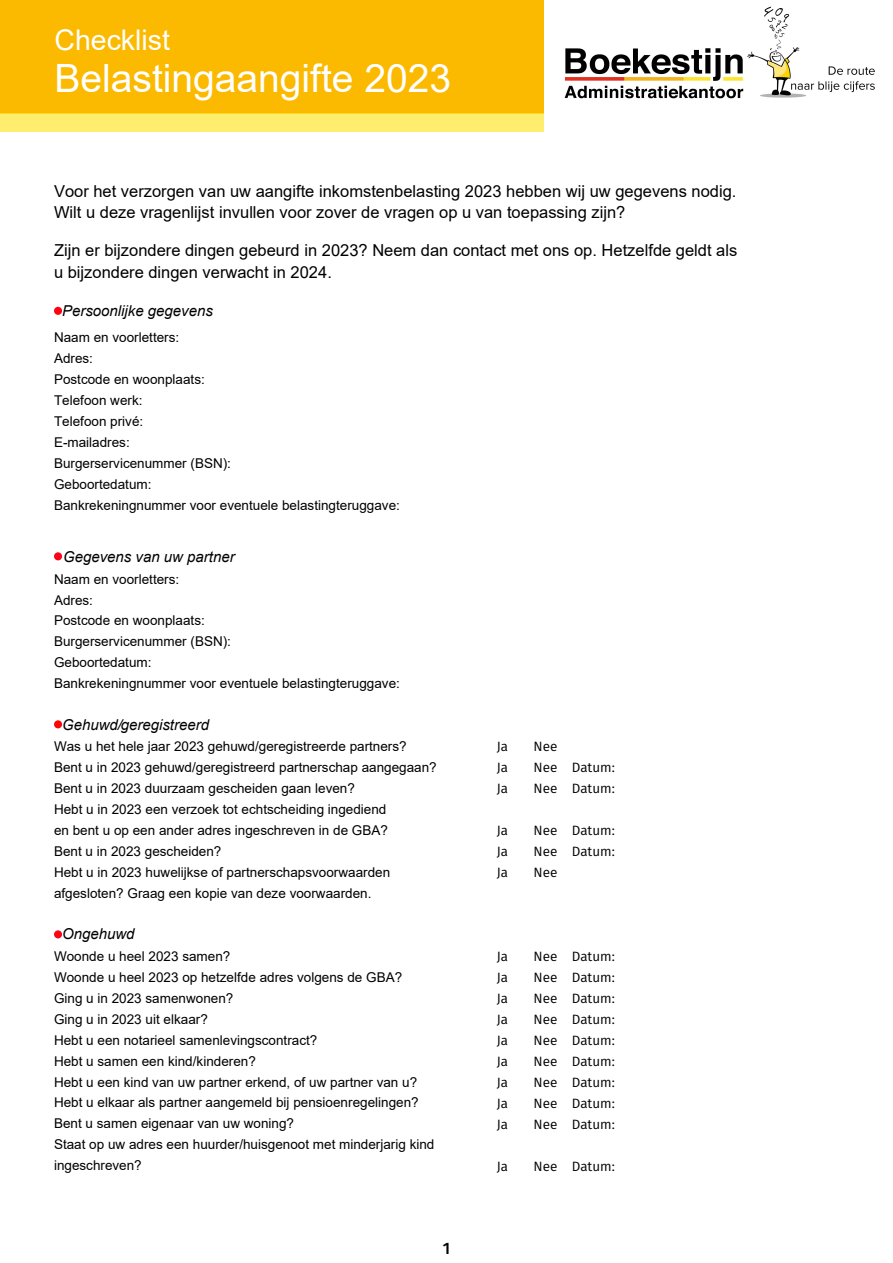
<style>
.page{position:relative;width:893px;height:1263px;background:#fff}
.page>*{position:absolute;margin:0;border:0;box-sizing:border-box;transform-origin:0 0}
.t1{font:39px "Arial";color:#fff}
.t2{font:28.5px "Arial";color:#fff}
.t3{font:16.5px/21px "Arial";color:#000}
.t4{font:500 16.5px "Fira Sans";color:#000}
.t5{font:italic 15px "Arial";color:#000}
.t6{font:13.5px/20.9px "Arial";color:#000}
.t7{font:13.5px "Fira Sans";color:#000}
</style>
<div class="page">
<div style="left:0;top:0;width:893px;height:113px;background:#fbba00"></div>
<div style="left:0;top:113px;width:662px;height:19px;background:#ffee6d"></div>
<div style="left:54px;top:552px;width:8px;height:8px;background:#f90315;border-radius:50%"></div>
<div style="left:54px;top:720px;width:8px;height:8px;background:#fc0606;border-radius:50%"></div>
<div style="left:54px;top:930px;width:8px;height:8px;background:#f90618;border-radius:50%"></div>
<div style="left:54px;top:307px;width:8px;height:8px;background:#ff0310;border-radius:50%"></div>
<img style="left:544px;top:0;width:349px;height:132px">
<h2 class="t2" style="left:54px;top:20px;width:117px">Checklist</h2>
<h1 class="t1" style="left:54px;top:52px;width:398px">Belastingaangifte 2023</h1>
<p class="t3" style="left:54px;top:180px;width:684px">Voor het verzorgen van uw aangifte inkomstenbelasting 2023 hebben wij uw gegevens nodig.<br>Wilt u deze vragenlijst invullen voor zover de vragen op u van toepassing zijn?</p>
<p class="t3" style="left:54px;top:239px;width:685px;line-height:22px">Zijn er bijzondere dingen gebeurd in 2023? Neem dan contact met ons op. Hetzelfde geldt als u bijzondere dingen verwacht in 2024.</p>
<p class="t5" style="left:62px;top:301px;width:152px">Persoonlijke gegevens</p>
<p class="t6" style="left:54px;top:327px;width:347px">Naam en voorletters:<br>Adres:<br>Postcode en woonplaats:<br>Telefoon werk:<br>Telefoon privé:<br>E-mailadres:<br>Burgerservicenummer (BSN):<br>Geboortedatum:<br>Bankrekeningnummer voor eventuele belastingteruggave:</p>
<p class="t5" style="left:63px;top:547px;width:173px">Gegevens van uw partner</p>
<p class="t6" style="left:54px;top:568px;width:347px">Naam en voorletters:<br>Adres:<br>Postcode en woonplaats:<br>Burgerservicenummer (BSN):<br>Geboortedatum:<br>Bankrekeningnummer voor eventuele belastingteruggave:</p>
<p class="t5" style="left:62px;top:714px;width:149px">Gehuwd/geregistreerd</p>
<p class="t6" style="left:54px;top:736px;width:384px">Was u het hele jaar 2023 gehuwd/geregistreerde partners?<br>Bent u in 2023 gehuwd/geregistreerd partnerschap aangegaan?<br>Bent u in 2023 duurzaam gescheiden gaan leven?<br>Hebt u in 2023 een verzoek tot echtscheiding ingediend<br>en bent u op een ander adres ingeschreven in de GBA?<br>Bent u in 2023 gescheiden?<br>Hebt u in 2023 huwelijkse of partnerschapsvoorwaarden afgesloten? Graag een kopie van deze voorwaarden.</p>
<p class="t5" style="left:62px;top:924px;width:74px">Ongehuwd</p>
<p class="t6" style="left:54px;top:946px;width:382px">Woonde u heel 2023 samen?<br>Woonde u heel 2023 op hetzelfde adres volgens de GBA?<br>Ging u in 2023 samenwonen?<br>Ging u in 2023 uit elkaar?<br>Hebt u een notarieel samenlevingscontract?<br>Hebt u samen een kind/kinderen?<br>Hebt u een kind van uw partner erkend, of uw partner van u?<br>Hebt u elkaar als partner aangemeld bij pensioenregelingen?<br>Bent u samen eigenaar van uw woning?<br>Staat op uw adres een huurder/huisgenoot met minderjarig kind ingeschreven?</p>
<p class="t7" style="left:497px;top:736px;width:13px">Ja</p>
<p class="t7" style="left:534px;top:736px;width:25px">Nee</p>
<p class="t7" style="left:497px;top:757px;width:13px">Ja</p>
<p class="t7" style="left:534px;top:757px;width:83px">Nee Datum:</p>
<p class="t7" style="left:497px;top:778px;width:13px">Ja</p>
<p class="t7" style="left:534px;top:778px;width:83px">Nee Datum:</p>
<p class="t7" style="left:497px;top:820px;width:13px">Ja</p>
<p class="t7" style="left:534px;top:820px;width:83px">Nee Datum:</p>
<p class="t7" style="left:497px;top:841px;width:13px">Ja</p>
<p class="t7" style="left:534px;top:841px;width:83px">Nee Datum:</p>
<p class="t7" style="left:497px;top:862px;width:13px">Ja</p>
<p class="t7" style="left:534px;top:862px;width:25px">Nee</p>
<p class="t7" style="left:497px;top:946px;width:13px">Ja</p>
<p class="t7" style="left:534px;top:946px;width:83px">Nee Datum:</p>
<p class="t7" style="left:497px;top:967px;width:13px">Ja</p>
<p class="t7" style="left:534px;top:967px;width:83px">Nee Datum:</p>
<p class="t7" style="left:497px;top:988px;width:13px">Ja</p>
<p class="t7" style="left:534px;top:988px;width:83px">Nee Datum:</p>
<p class="t7" style="left:497px;top:1009px;width:13px">Ja</p>
<p class="t7" style="left:534px;top:1009px;width:83px">Nee Datum:</p>
<p class="t7" style="left:497px;top:1030px;width:13px">Ja</p>
<p class="t7" style="left:534px;top:1030px;width:83px">Nee Datum:</p>
<p class="t7" style="left:497px;top:1051px;width:13px">Ja</p>
<p class="t7" style="left:534px;top:1051px;width:83px">Nee Datum:</p>
<p class="t7" style="left:497px;top:1072px;width:13px">Ja</p>
<p class="t7" style="left:534px;top:1072px;width:83px">Nee Datum:</p>
<p class="t7" style="left:497px;top:1093px;width:13px">Ja</p>
<p class="t7" style="left:534px;top:1093px;width:83px">Nee Datum:</p>
<p class="t7" style="left:497px;top:1114px;width:13px">Ja</p>
<p class="t7" style="left:534px;top:1114px;width:83px">Nee Datum:</p>
<p class="t7" style="left:497px;top:1156px;width:13px">Ja</p>
<p class="t7" style="left:534px;top:1156px;width:83px">Nee Datum:</p>
<p class="t4" style="left:443px;top:1235px;width:9px">1</p>
</div>
